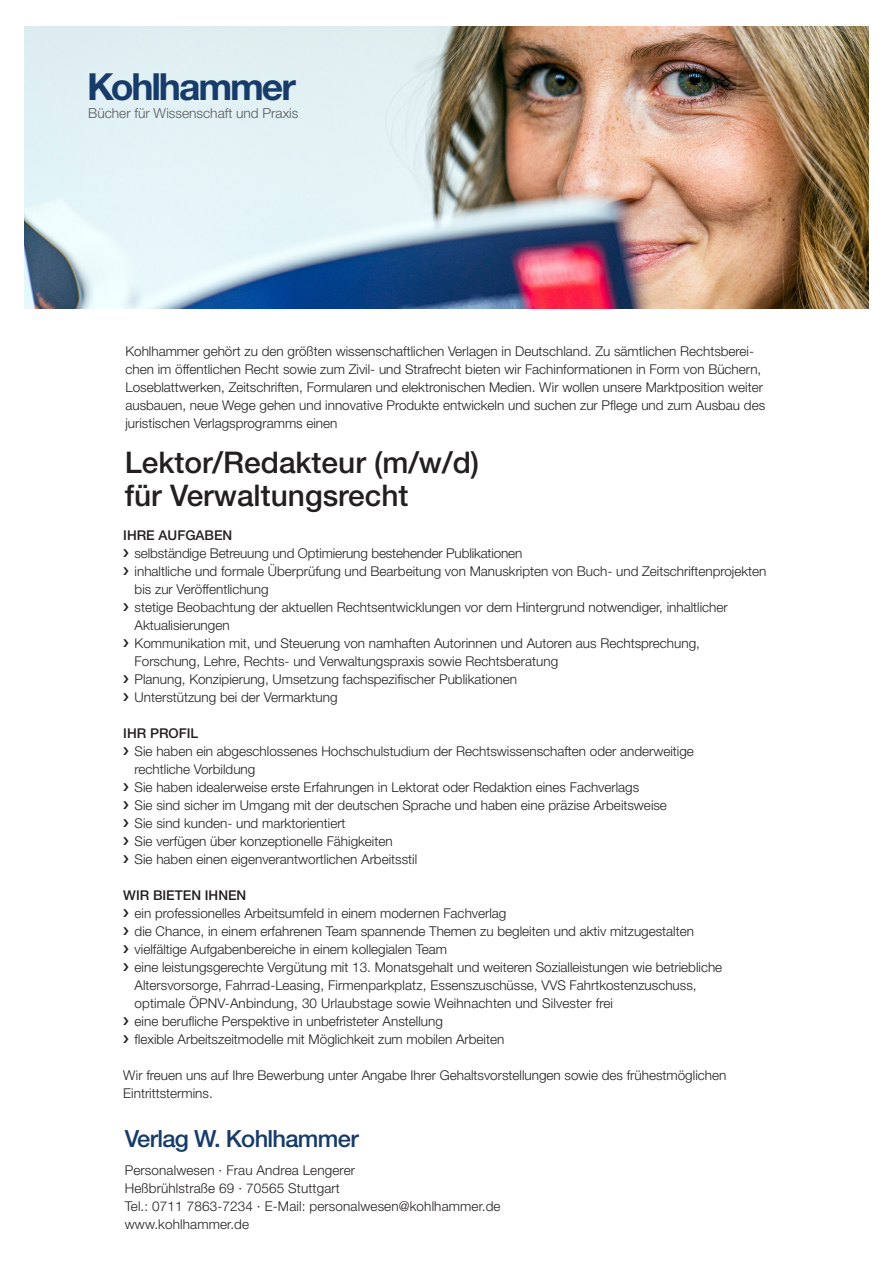
<style>
.page{position:relative;width:893px;height:1263px;background:#fff}
.page>*{position:absolute;margin:0;border:0;box-sizing:border-box;transform-origin:0 0}
.t1{font:700 37.35px "Helvetica Neue LT Pro";letter-spacing:-.055em;color:#173c6a}
.t2{font:500 29.85px/32.8px "Helvetica Neue LT Pro";color:#231f20}
.t3{font:500 23.7px "Helvetica Neue LT Pro";letter-spacing:-.03em;color:#173c6a}
.t4{font:300 13.65px "Helvetica Neue LT Pro";color:#57585a}
.t5{font:300 13.5px/18px "Helvetica Neue LT Pro";color:#231f20}
.t6{font:500 13.5px "Helvetica Neue LT Pro";color:#231f20}
</style>
<div class="page">
<img style="left:24px;top:26px;width:845px;height:282px">
<h1 class="t1" style="left:87px;top:63px;width:210px">Kohlhammer</h1>
<p class="t4" style="left:88px;top:105px;width:212px">Bücher für Wissenschaft und Praxis</p>
<p class="t5" style="left:125px;top:342px;width:641px">Kohlhammer gehört zu den größten wissenschaftlichen Verlagen in Deutschland. Zu sämtlichen Rechtsberei&shy;chen im öffentlichen Recht sowie zum Zivil- und Strafrecht bieten wir Fachinformationen in Form von Büchern, Loseblattwerken, Zeitschriften, Formularen und elektronischen Medien. Wir wollen unsere Marktposition weiter ausbauen, neue Wege gehen und innovative Produkte entwickeln und suchen zur Pflege und zum Ausbau des juristischen Verlagsprogramms einen</p>
<h2 class="t2" style="left:125px;top:446px;width:356px">Lektor/Redakteur (m/w/d) für Verwaltungsrecht</h2>
<p class="t6" style="left:123px;top:527px;width:111px">IHRE AUFGABEN</p>
<p class="t5" style="left:135px;top:544px;width:633px">selbständige Betreuung und Optimierung bestehender Publikationen<br>inhaltliche und formale Überprüfung und Bearbeitung von Manuskripten von Buch- und Zeitschriftenprojekten bis zur Veröffentlichung<br>stetige Beobachtung der aktuellen Rechtsentwicklungen vor dem Hintergrund notwendiger, inhaltlicher Aktualisierungen<br>Kommunikation mit, und Steuerung von namhaften Autorinnen und Autoren aus Rechtsprechung, Forschung, Lehre, Rechts- und Verwaltungspraxis sowie Rechtsberatung<br>Planung, Konzipierung, Umsetzung fachspezifischer Publikationen<br>Unterstützung bei der Vermarktung</p>
<p class="t6" style="left:123px;top:725px;width:77px">IHR PROFIL</p>
<p class="t5" style="left:135px;top:742px;width:561px">Sie haben ein abgeschlossenes Hochschulstudium der Rechtswissenschaften oder anderweitige rechtliche Vorbildung<br>Sie haben idealerweise erste Erfahrungen in Lektorat oder Redaktion eines Fachverlags<br>Sie sind sicher im Umgang mit der deutschen Sprache und haben eine präzise Arbeitsweise<br>Sie sind kunden- und marktorientiert<br>Sie verfügen über konzeptionelle Fähigkeiten<br>Sie haben einen eigenverantwortlichen Arbeitsstil</p>
<p class="t6" style="left:123px;top:887px;width:125px">WIR BIETEN IHNEN</p>
<p class="t5" style="left:135px;top:904px;width:589px">ein professionelles Arbeitsumfeld in einem modernen Fachverlag<br>die Chance, in einem erfahrenen Team spannende Themen zu begleiten und aktiv mitzugestalten vielfältige Aufgabenbereiche in einem kollegialen Team<br>eine leistungsgerechte Vergütung mit 13. Monatsgehalt und weiteren Sozialleistungen wie betriebliche Altersvorsorge, Fahrrad-Leasing, Firmenparkplatz, Essenszuschüsse, VVS Fahrtkostenzuschuss, optimale ÖPNV-Anbindung, 30 Urlaubstage sowie Weihnachten und Silvester frei<br>eine berufliche Perspektive in unbefristeter Anstellung<br>flexible Arbeitszeitmodelle mit Möglichkeit zum mobilen Arbeiten</p>
<p class="t5" style="left:123px;top:1066px;width:604px">Wir freuen uns auf Ihre Bewerbung unter Angabe Ihrer Gehaltsvorstellungen sowie des frühestmöglichen<br>Eintrittstermins.</p>
<h3 class="t3" style="left:125px;top:1124px;width:235px">Verlag W. Kohlhammer</h3>
<p class="t5" style="left:125px;top:1160px;width:377px">Personalwesen · Frau Andrea Lengerer<br>Heßbrühlstraße 69 · 70565 Stuttgart<br>Tel.: 0711 7863-7234 · E-Mail: personalwesen@kohlhammer.de www.kohlhammer.de</p>
</div>
